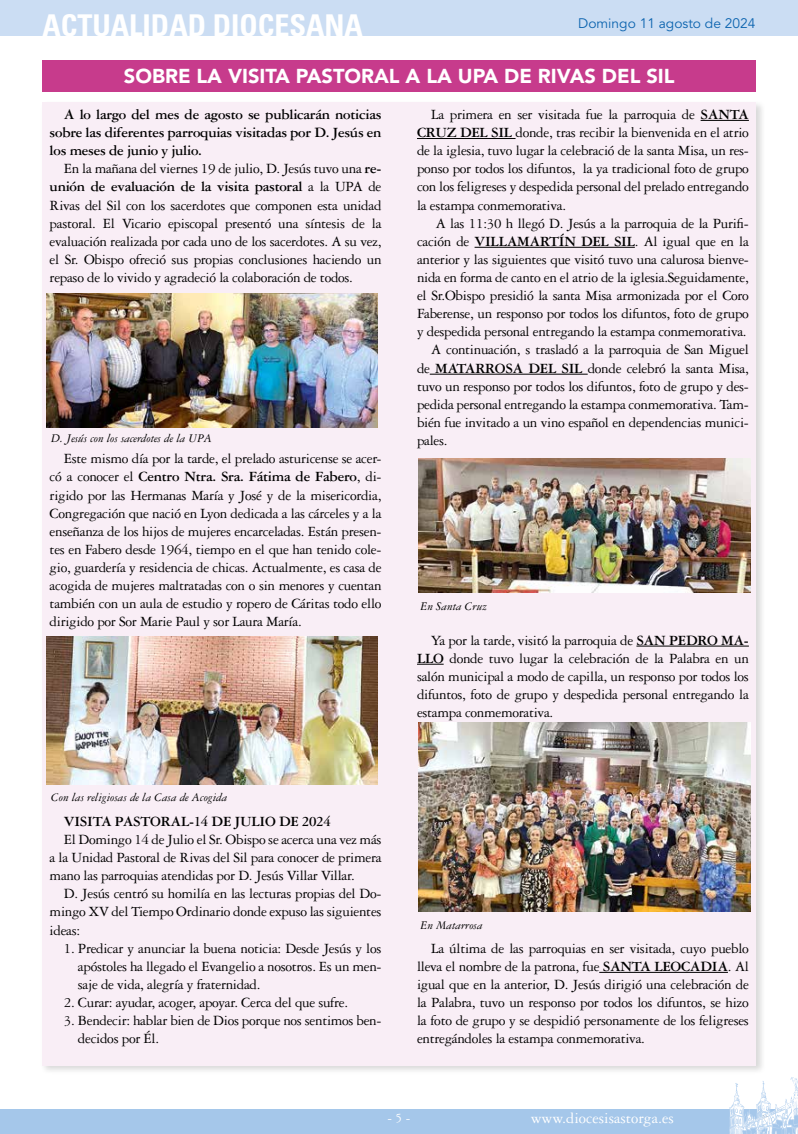
<style>
.page{position:relative;width:798px;height:1134px;background:#fff}
.page>*{position:absolute;margin:0;border:0;box-sizing:border-box;transform-origin:0 0}
.t1{font:700 condensed 30px "Univers LT Std";color:#fff}
.t2{font:900 20px "Avenir LT Std";color:#fff}
.t3{font:16.25px "Garamond 3 LT Std";color:#fff}
.t4{font:15px/18.1px "Garamond 3 LT Std";letter-spacing:-.02em;color:#000;text-align:justify}
.t5{font:700 15px/18.1px "Garamond 3 LT Std";letter-spacing:-.02em;color:#000;text-align:justify}
.t6{font:13.75px "Avenir LT Std";color:#0c64af}
.t7{font:13.75px "Garamond 3 LT Std";color:#fff}
.t8{font:italic 12.5px "Garamond 3 LT Std";color:#000}
.s1{font-weight:700}
</style>
<div class="page">
<div style="left:0;top:1109px;width:797px;height:25px;background:#a5c7ea"></div>
<div style="left:0;top:0;width:797px;height:35px;background:#cbddf3"></div>
<svg style="left:729px;top:1077px;width:68px;height:57px"></svg>
<div style="left:40px;top:100px;width:725px;height:975px;background:#000;opacity:.15"></div>
<div style="left:43px;top:102px;width:712px;height:963px;background:#f9eef6"></div>
<hr style="left:700px;top:120px;width:48px;height:1px;background:#000">
<hr style="left:417px;top:138px;width:98px;height:1px;background:#000">
<hr style="left:474px;top:247px;width:160px;height:1px;background:#000">
<hr style="left:429px;top:374px;width:158px;height:1px;background:#000">
<hr style="left:636px;top:646px;width:112px;height:1px;background:#000">
<svg style="left:417px;top:664px;width:26px;height:1px"></svg>
<hr style="left:599px;top:972px;width:128px;height:1px;background:#000">
<div style="left:43px;top:60px;width:712px;height:32px;background:#c73b8c"></div>
<img style="left:46px;top:293px;width:331px;height:134px">
<img style="left:418px;top:458px;width:331px;height:135px">
<img style="left:46px;top:637px;width:331px;height:148px">
<img style="left:418px;top:723px;width:331px;height:188px">
<h1 class="t1" style="left:43px;top:7px;width:322px">ACTUALIDAD DIOCESANA</h1>
<p class="t6" style="left:578px;top:16px;width:179px">Domingo 11 agosto de 2024</p>
<h2 class="t2" style="left:124px;top:64px;width:552px">SOBRE LA VISITA PASTORAL A LA UPA DE RIVAS DEL SIL</h2>
<p class="t5" style="left:50px;top:105px;width:333px;text-indent:14px">A lo largo del mes de agosto se publicarán noticias sobre las diferentes parroquias visitadas por D. Jesús en los meses de junio y julio.</p>
<p class="t4" style="left:50px;top:160px;width:333px;text-indent:14px">En la mañana del viernes 19 de julio, D. Jesús tuvo una <span class="s1">re&shy;unión de evaluación de la visita pastoral</span> a la UPA de Rivas del Sil con los sacerdotes que componen esta unidad pastoral. El Vicario episcopal presentó una síntesis de la evaluación realizada por cada uno de los sacerdotes. A su vez, el Sr. Obispo ofreció sus propias conclusiones haciendo un repaso de lo vivido y agradeció la colaboración de todos.</p>
<p class="t8" style="left:51px;top:431px;width:162px">D. Jesús con los sacerdotes de la UPA</p>
<p class="t4" style="left:50px;top:450px;width:333px;text-indent:14px">Este mismo día por la tarde, el prelado asturicense se acer&shy;có a conocer el <span class="s1">Centro Ntra. Sra. Fátima de Fabero</span>, di&shy;rigido por las Hermanas María y José y de la misericordia, Congregación que nació en Lyon dedicada a las cárceles y a la enseñanza de los hijos de mujeres encarceladas. Están presen&shy;tes en Fabero desde 1964, tiempo en el que han tenido cole&shy;gio, guardería y residencia de chicas. Actualmente, es casa de acogida de mujeres maltratadas con o sin menores y cuentan también con un aula de estudio y ropero de Cáritas todo ello dirigido por Sor Marie Paul y sor Laura María.</p>
<p class="t8" style="left:51px;top:790px;width:178px">Con las religiosas de la Casa de Acogida</p>
<p class="t5" style="left:64px;top:812px;width:268px">VISITA PASTORAL-14 DE JULIO DE 2024</p>
<p class="t4" style="left:50px;top:830px;width:333px;text-indent:14px">El Domingo 14 de Julio el Sr. Obispo se acerca una vez más a la Unidad Pastoral de Rivas del Sil para conocer de primera mano las parroquias atendidas por D. Jesús Villar Villar.</p>
<p class="t4" style="left:50px;top:885px;width:333px;text-indent:14px">D. Jesús centró su homilía en las lecturas propias del Do&shy;mingo XV del Tiempo Ordinario donde expuso las siguientes ideas:</p>
<p class="t4" style="left:78px;top:939px;width:305px;text-indent:-14px">1. Predicar y anunciar la buena noticia: Desde Jesús y los apóstoles ha llegado el Evangelio a nosotros. Es un men&shy;saje de vida, alegría y fraternidad.</p>
<p class="t4" style="left:64px;top:993px;width:286px">2. Curar: ayudar, acoger, apoyar. Cerca del que sufre.</p>
<p class="t4" style="left:78px;top:1011px;width:305px;text-indent:-14px">3. Bendecir: hablar bien de Dios porque nos sentimos ben&shy;decidos por Él.</p>
<p class="t4" style="left:417px;top:105px;width:333px;text-indent:14px">La primera en ser visitada fue la parroquia de <span class="s1">SANTA CRUZ DEL SIL</span> donde, tras recibir la bienvenida en el atrio de la iglesia, tuvo lugar la celebració de la santa Misa, un res&shy;ponso por todos los difuntos, la ya tradicional foto de grupo con los feligreses y despedida personal del prelado entregando la estampa conmemorativa.</p>
<p class="t4" style="left:435px;top:214px;width:314px">A las 11:30 h llegó D. Jesús a la parroquia de la Purifi-</p>
<p class="t4" style="left:417px;top:232px;width:333px">cación de <span class="s1">VILLAMARTÍN DEL SIL</span>. Al igual que en la</p>
<p class="t4" style="left:417px;top:250px;width:333px">anterior y las siguientes que visitó tuvo una calurosa bienve-</p>
<p class="t4" style="left:417px;top:268px;width:333px">nida en forma de canto en el atrio de la iglesia.Seguidamente,</p>
<p class="t4" style="left:417px;top:287px;width:333px">el Sr.Obispo presidió la santa Misa armonizada por el Coro</p>
<p class="t4" style="left:417px;top:305px;width:333px">Faberense, un responso por todos los difuntos, foto de grupo</p>
<p class="t4" style="left:417px;top:323px;width:331px">y despedida personal entregando la estampa conmemorativa.</p>
<p class="t4" style="left:431px;top:341px;width:319px">A continuación, s trasladó a la parroquia de San Miguel</p>
<p class="t4" style="left:417px;top:359px;width:333px">de <span class="s1">MATARROSA DEL SIL</span> donde celebró la santa Misa,</p>
<p class="t4" style="left:417px;top:377px;width:333px">tuvo un responso por todos los difuntos, foto de grupo y des-</p>
<p class="t4" style="left:417px;top:395px;width:333px">pedida personal entregando la estampa conmemorativa. Tam-</p>
<p class="t4" style="left:417px;top:413px;width:333px">bién fue invitado a un vino español en dependencias munici-</p>
<p class="t4" style="left:417px;top:432px;width:32px">pales.</p>
<p class="t8" style="left:420px;top:600px;width:68px">En Santa Cruz</p>
<p class="t4" style="left:417px;top:631px;width:333px;text-indent:14px">Ya por la tarde, visitó la parroquia de <span class="s1">SAN PEDRO MA-LLO</span> donde tuvo lugar la celebración de la Palabra en un salón municipal a modo de capilla, un responso por todos los difuntos, foto de grupo y despedida personal entregando la estampa conmemorativa.</p>
<p class="t8" style="left:420px;top:918px;width:64px">En Matarrosa</p>
<p class="t4" style="left:417px;top:939px;width:333px;text-indent:14px">La última de las parroquias en ser visitada, cuyo pueblo lleva el nombre de la patrona, fue <span class="s1">SANTA LEOCADIA</span>. Al igual que en la anterior, D. Jesús dirigió una celebración de la Palabra, tuvo un responso por todos los difuntos, se hizo la foto de grupo y se despidió personamente de los feligreses entregándoles la estampa conmemorativa.</p>
<p class="t7" style="left:387px;top:1110px;width:24px">- 5 -</p>
<p class="t3" style="left:530px;top:1109px;width:144px">www.diocesisastorga.es</p>
</div>
